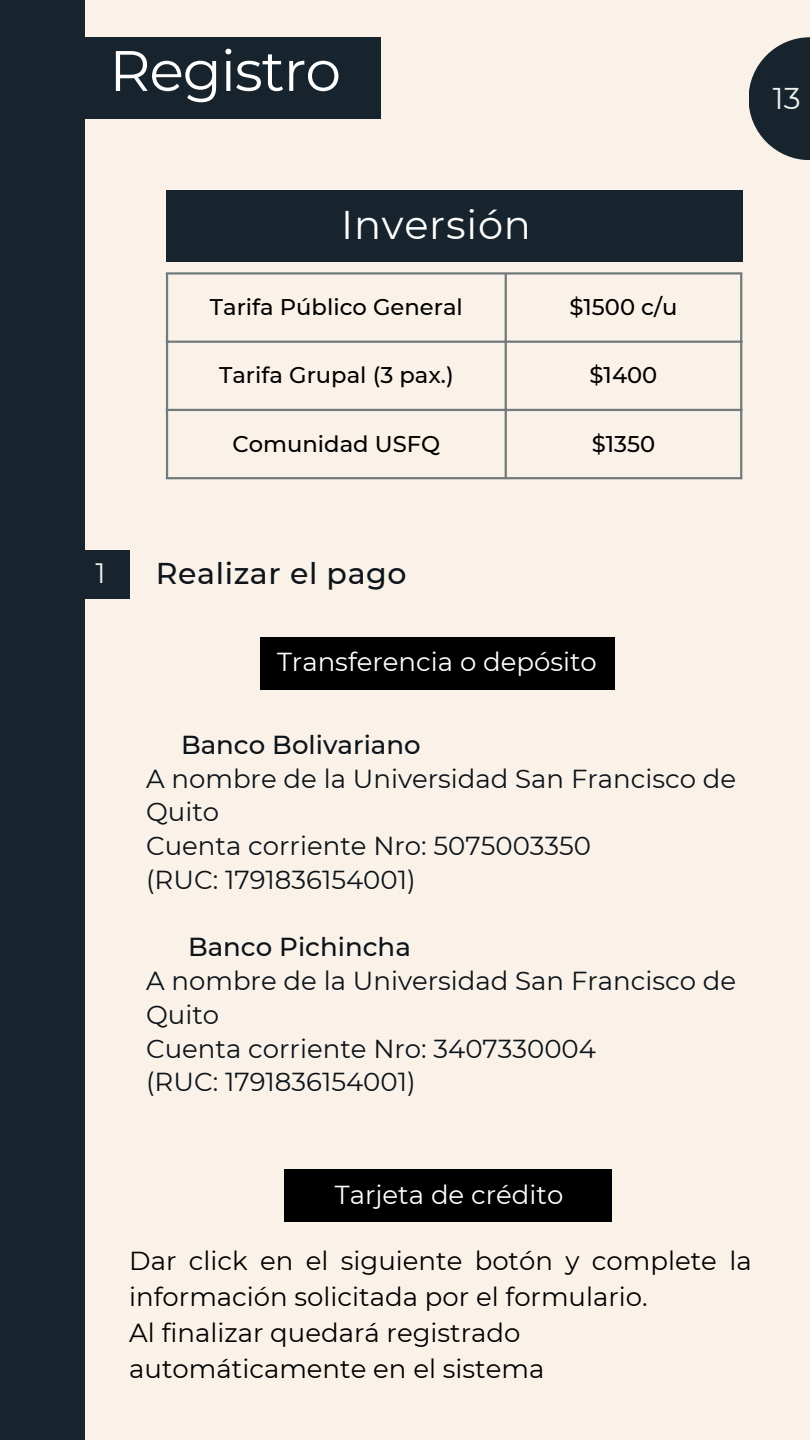
<style>
.page{position:relative;width:810px;height:1440px;background:#faf2e9}
.page>*{position:absolute;margin:0;border:0;box-sizing:border-box;transform-origin:0 0}
.t1{font:57px "Montserrat";letter-spacing:-.02em;color:#fff}
.t2{font:40px "Montserrat";letter-spacing:.02em;color:#fff}
.t3{font:500 30px "Montserrat";letter-spacing:.02em;color:#0c1319}
.t4{font:30px "Montserrat";color:#f0f0ee}
.t5{font:28px "Montserrat";color:#f0f0ee}
.t6{font:26px/33.8px "Montserrat";color:#0c1319}
.t7{font:26px/36px "Montserrat";color:#000}
.t8{font:26px "Montserrat";color:#fff}
.t9{font:500 26px "Montserrat";color:#0c1319}
.t10{font:500 22.7px "Montserrat";color:#000}
</style>
<div class="page">
<div style="left:50px;top:37px;width:331px;height:82px;background:#17242d"></div>
<svg style="left:749px;top:37px;width:61px;height:123px;fill:#17242d"></svg>
<div style="left:0;top:0;width:85px;height:1440px;background:#17242d"></div>
<div style="left:74px;top:550px;width:56px;height:49px;background:#17242d"></div>
<div style="left:260px;top:638px;width:355px;height:52px;background:#000"></div>
<div style="left:284px;top:1169px;width:327px;height:53px;background:#000"></div>
<hr style="left:166px;top:275px;width:2px;height:202px;background:#717a7c">
<hr style="left:505px;top:275px;width:2px;height:202px;background:#717a7c">
<hr style="left:740px;top:275px;width:2px;height:202px;background:#717a7c">
<hr style="left:166px;top:272px;width:576px;height:3px;background:#717a7c">
<hr style="left:166px;top:341px;width:576px;height:2px;background:#717a7c">
<hr style="left:166px;top:409px;width:576px;height:2px;background:#717a7c">
<hr style="left:166px;top:477px;width:576px;height:2px;background:#717a7c">
<div style="left:166px;top:190px;width:576px;height:71px;background:#17242d"></div>
<p class="t1" style="left:109px;top:36px;width:233px">Registro</p>
<p class="t2" style="left:341px;top:201px;width:191px">Inversión</p>
<p class="t10" style="left:210px;top:293px;width:255px">Tarifa Público General</p>
<p class="t10" style="left:569px;top:293px;width:110px">$1500 c/u</p>
<p class="t10" style="left:219px;top:361px;width:236px">Tarifa Grupal (3 pax.)</p>
<p class="t10" style="left:590px;top:361px;width:69px">$1400</p>
<p class="t10" style="left:233px;top:430px;width:209px">Comunidad USFQ</p>
<p class="t10" style="left:592px;top:430px;width:65px">$1350</p>
<p class="t4" style="left:773px;top:80px;width:29px">13</p>
<p class="t5" style="left:96px;top:556px;width:12px">1</p>
<p class="t3" style="left:156px;top:555px;width:252px">Realizar el pago</p>
<p class="t8" style="left:277px;top:646px;width:321px">Transferencia o depósito</p>
<p class="t9" style="left:181px;top:729px;width:241px">Banco Bolivariano</p>
<p class="t6" style="left:146px;top:762px;width:592px">A nombre de la Universidad San Francisco de<br>Quito</p>
<p class="t6" style="left:146px;top:829px;width:447px">Cuenta corriente Nro: 5075003350</p>
<p class="t6" style="left:146px;top:863px;width:271px">(RUC: 1791836154001)</p>
<p class="t9" style="left:188px;top:931px;width:224px">Banco Pichincha</p>
<p class="t6" style="left:146px;top:964px;width:592px">A nombre de la Universidad San Francisco de<br>Quito</p>
<p class="t6" style="left:146px;top:1032px;width:451px">Cuenta corriente Nro: 3407330004</p>
<p class="t6" style="left:146px;top:1065px;width:271px">(RUC: 1791836154001)</p>
<p class="t8" style="left:335px;top:1179px;width:230px">Tarjeta de crédito</p>
<p class="t7" style="left:129px;top:1243px;width:624px">Dar click en el siguiente botón y complete la información solicitada por el formulario.</p>
<p class="t7" style="left:129px;top:1315px;width:417px">Al finalizar quedará registrado automáticamente en el sistema</p>
</div>
